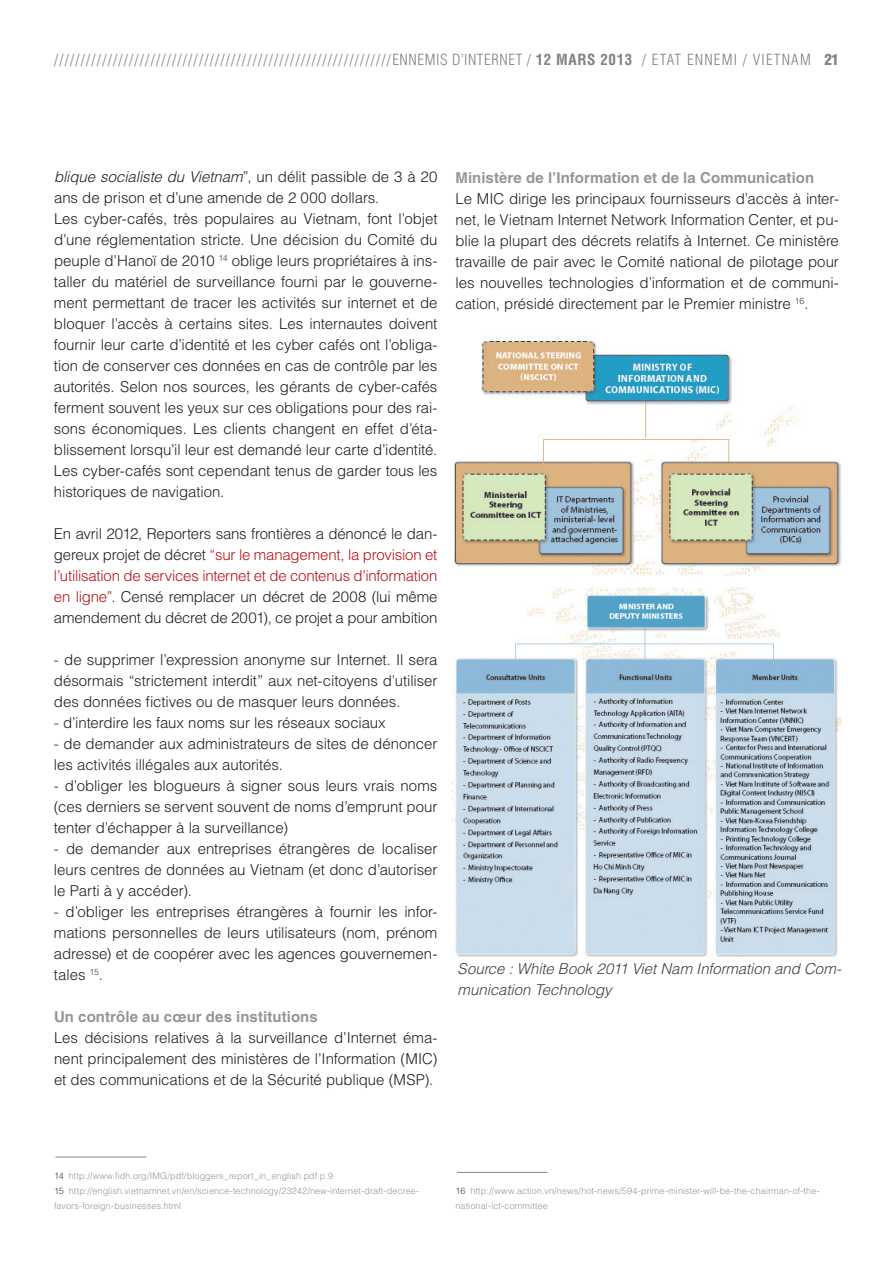
<style>
.page{position:relative;width:893px;height:1263px;background:#fff}
.page>*{position:absolute;margin:0;border:0;box-sizing:border-box;transform-origin:0 0}
.t1{font:300 15px/21px "Helvetica LT Std";letter-spacing:-.005em;color:#231f20;text-align:justify}
.t2{font:300 condensed 15px "Helvetica LT Std";letter-spacing:.04em;color:#808285}
.t3{font:700 15px "Helvetica LT Std";letter-spacing:.005em;color:#939598}
.t4{font:italic 300 15px/21px "Helvetica LT Std";letter-spacing:-.005em;color:#3e3e3f}
.t5{font:300 9px/15px "Helvetica LT Std";letter-spacing:.015em;color:#939598}
.s1{font-weight:700}
.s2{font-weight:900}
.s3{font-style:italic}
.s4{color:#bb1018}
.s5{color:#3e3e3f}
</style>
<div class="page">
<img style="left:454px;top:340px;width:388px;height:236px">
<img style="left:451px;top:587px;width:390px;height:370px">
<hr style="left:55px;top:1157px;width:91px;height:1px;background:#808285">
<hr style="left:457px;top:1172px;width:91px;height:1px;background:#808285">
<p class="t2" style="left:54px;top:50px;width:786px">///////////////////////////////////////////////////////////////ENNEMIS D’INTERNET / <span class="s1">12 MARS 2013</span> / ETAT ENNEMI / VIETNAM <span class="s2">21</span></p>
<p class="t1" style="left:54px;top:166px;width:385px;text-align:left"><span class="s3">blique socialiste du Vietnam</span>”, un délit passible de 3 à 20 ans de prison et d’une amende de 2 000 dollars.<br>Les cyber-cafés, très populaires au Vietnam, font l’objet d’une réglementation stricte. U ne décision du Comité du peuple d’Hanoï de 2010 <sup>14</sup> oblige leurs propriétaires à ins&shy;taller du matériel de surveillance fourni par le gouverne&shy;ment permettant de tracer les activités sur internet et de bloquer l’accès à certains sites. Les internautes doivent fournir leur carte d’identité et les cyber cafés ont l’obliga&shy;tion de conserver ces données en cas de contrôle par les autorités. Selon nos sources, les gérants de cyber-cafés ferment souvent les yeux sur ces obligations pour des rai&shy;sons économiques. Les clients changent en effet d’éta&shy;blissement lorsqu’il leur est demandé leur carte d’identité.<br>Les cyber-cafés sont cependant tenus de garder tous les historiques de navigation.</p>
<p class="t1" style="left:54px;top:523px;width:385px">En avril 2012, Reporters sans frontières a dénoncé le dan&shy;gereux projet de décret <span class="s4">“sur le management, la provision et l’utilisation de services internet et de contenus d’information en ligne”</span>. Censé remplacer un décret de 2008 (lui même amendement du décret de 2001), ce projet a pour ambition</p>
<p class="t1" style="left:54px;top:649px;width:385px"><span class="s5">-</span> de supprimer l’expression anonyme sur I nternet. I l sera désormais “strictement interdit” aux net-citoyens d’utiliser des données fictives ou de masquer leurs données.</p>
<p class="t1" style="left:54px;top:712px;width:333px"><span class="s5">-</span> d’interdire les faux noms sur les réseaux sociaux</p>
<p class="t1" style="left:54px;top:733px;width:385px"><span class="s5">-</span> de demander aux administrateurs de sites de dénoncer les activités illégales aux autorités.</p>
<p class="t1" style="left:54px;top:775px;width:385px"><span class="s5">-</span> d’obliger les blogueurs à signer sous leurs vrais noms (ces derniers se servent souvent de noms d’emprunt pour tenter d’échapper à la surveillance)</p>
<p class="t1" style="left:54px;top:838px;width:385px"><span class="s5">-</span> de demander aux entreprises étrangères de localiser leurs centres de données au Vietnam (et donc d’autoriser le Parti à y accéder).</p>
<p class="t1" style="left:54px;top:901px;width:385px"><span class="s5">-</span> d’obliger les entreprises étrangères à fournir les infor&shy;mations personnelles de leurs utilisateurs (nom, prénom adresse) et de coopérer avec les agences gouvernemen&shy;tales <sup>15</sup>.</p>
<p class="t3" style="left:54px;top:1008px;width:265px">Un contrôle au cœur des institutions</p>
<p class="t1" style="left:54px;top:1027px;width:385px">Les décisions relatives à la surveillance d’I nternet éma&shy;nent principalement des ministères de l’I nformation (MIC) et des communications et de la Sécurité publique (MSP).</p>
<p class="t3" style="left:455px;top:169px;width:360px">Ministère de l’Information et de la Communication</p>
<p class="t1" style="left:455px;top:188px;width:385px">Le MIC dirige les principaux fournisseurs d’accès à inter&shy;net, le Vietnam I nternet N etwork I nformation Center, et pu&shy;blie la plupart des décrets relatifs à I nternet. Ce ministère travaille de pair avec le Comité national de pilotage pour les nouvelles technologies d’information et de communi&shy;cation, présidé directement par le Premier ministre <sup>16</sup>.</p>
<p class="t4" style="left:458px;top:958px;width:385px">Source : White Book 2011 Viet Nam Information and Com&shy;munication Technology</p>
<p class="t5" style="left:54px;top:1168px;width:367px"><span class="s5">14</span> http://www.fidh.org/I MG/pdf/bloggers_report_in_english.pdf p.9<br><span class="s5">15</span> http://english.vietnamnet.vn/en/science-technology/23242/new-internet-draft-decree&shy;favors-foreign-businesses.html</p>
<p class="t5" style="left:455px;top:1183px;width:366px"><span class="s5">16</span> http://www.action.vn/news/hot-news/594-prime-minister-will-be-the-chairman-of-the&shy;national-ict-committee</p>
</div>
